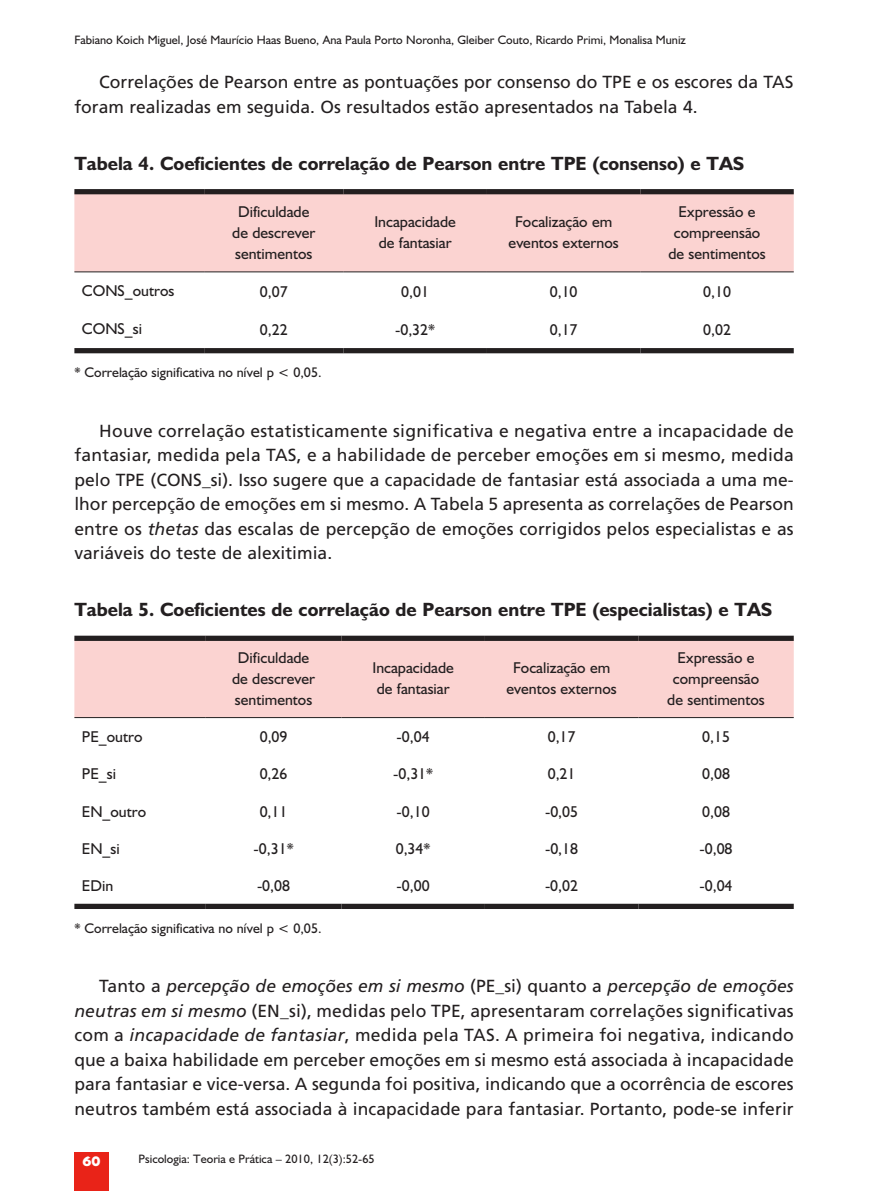
<style>
.page{position:relative;width:893px;height:1191px;background:#fff}
.page>*{position:absolute;margin:0;border:0;box-sizing:border-box;transform-origin:0 0}
.t1{font:700 19.25px "Humanist 521 BT";color:#231f20}
.t2{font:17.5px/24.5px "Frutiger";color:#231f20;text-align:justify}
.t3{font:15.75px/21px "Humanist 521 BT";color:#231f20;text-align:center}
.t4{font:14px "Humanist 521 BT";color:#231f20}
.t5{font:800 14px "Humanist 521 BT";color:#fff}
.t6{font:12.25px "Humanist 521 BT";color:#231f20}
.s1{font-style:italic}
</style>
<div class="page">
<div style="left:74px;top:1152px;width:35px;height:39px;background:#e92318"></div>
<div style="left:74px;top:194px;width:720px;height:77px;background:#fbd3d1"></div>
<svg style="left:74px;top:272px;width:720px;height:1px"></svg>
<div style="left:74px;top:189px;width:130px;height:5px;background:#231f20"></div>
<div style="left:204px;top:189px;width:139px;height:5px;background:#231f20"></div>
<div style="left:343px;top:189px;width:144px;height:5px;background:#231f20"></div>
<div style="left:487px;top:189px;width:153px;height:5px;background:#231f20"></div>
<div style="left:640px;top:189px;width:154px;height:5px;background:#231f20"></div>
<hr style="left:74px;top:271px;width:130px;height:1px;background:#231f20">
<hr style="left:204px;top:271px;width:139px;height:1px;background:#231f20">
<hr style="left:343px;top:271px;width:144px;height:1px;background:#231f20">
<hr style="left:487px;top:271px;width:153px;height:1px;background:#231f20">
<hr style="left:640px;top:271px;width:154px;height:1px;background:#231f20">
<div style="left:74px;top:348px;width:130px;height:5px;background:#231f20"></div>
<div style="left:204px;top:348px;width:139px;height:5px;background:#231f20"></div>
<div style="left:343px;top:348px;width:144px;height:5px;background:#231f20"></div>
<div style="left:487px;top:348px;width:153px;height:5px;background:#231f20"></div>
<div style="left:640px;top:348px;width:154px;height:5px;background:#231f20"></div>
<div style="left:74px;top:641px;width:720px;height:76px;background:#fbd3d1"></div>
<svg style="left:74px;top:718px;width:720px;height:1px"></svg>
<div style="left:74px;top:635px;width:132px;height:6px;background:#231f20"></div>
<div style="left:206px;top:635px;width:135px;height:6px;background:#231f20"></div>
<div style="left:341px;top:635px;width:144px;height:6px;background:#231f20"></div>
<div style="left:485px;top:635px;width:153px;height:6px;background:#231f20"></div>
<div style="left:638px;top:635px;width:156px;height:6px;background:#231f20"></div>
<hr style="left:74px;top:717px;width:132px;height:1px;background:#231f20">
<hr style="left:206px;top:717px;width:135px;height:1px;background:#231f20">
<hr style="left:341px;top:717px;width:144px;height:1px;background:#231f20">
<hr style="left:485px;top:717px;width:153px;height:1px;background:#231f20">
<hr style="left:638px;top:717px;width:156px;height:1px;background:#231f20">
<div style="left:74px;top:903px;width:132px;height:6px;background:#231f20"></div>
<div style="left:206px;top:903px;width:135px;height:6px;background:#231f20"></div>
<div style="left:341px;top:903px;width:144px;height:6px;background:#231f20"></div>
<div style="left:485px;top:903px;width:153px;height:6px;background:#231f20"></div>
<div style="left:638px;top:903px;width:156px;height:6px;background:#231f20"></div>
<p class="t6" style="left:74px;top:32px;width:613px">Fabiano Koich Miguel, José Maurício Haas Bueno, Ana Paula Porto Noronha, Gleiber Couto, Ricardo Primi, Monalisa Muniz</p>
<p class="t2" style="left:74px;top:70px;width:721px;text-indent:25px">Correlações de Pearson entre as pontuações por consenso do TPE e os escores da TAS foram realizadas em seguida. Os resultados estão apresentados na Tabela 4.</p>
<p class="t1" style="left:74px;top:151px;width:671px">Tabela 4. Coeficientes de correlação de Pearson entre TPE (consenso) e TAS</p>
<p class="t3" style="left:232px;top:201px;width:85px">Dificuldade de descrever sentimentos</p>
<p class="t3" style="left:374px;top:211px;width:83px;text-align:left">Incapacidade de fantasiar</p>
<p class="t3" style="left:509px;top:211px;width:112px">Focalização em eventos externos</p>
<p class="t3" style="left:668px;top:201px;width:99px">Expressão e compreensão de sentimentos</p>
<p class="t3" style="left:82px;top:280px;width:94px">CONS_outros</p>
<p class="t3" style="left:260px;top:281px;width:29px">0,07</p>
<p class="t3" style="left:401px;top:281px;width:29px">0,01</p>
<p class="t3" style="left:550px;top:281px;width:29px">0,10</p>
<p class="t3" style="left:703px;top:281px;width:29px">0,10</p>
<p class="t3" style="left:82px;top:318px;width:62px">CONS_si</p>
<p class="t3" style="left:260px;top:319px;width:29px">0,22</p>
<p class="t3" style="left:395px;top:319px;width:42px">‑0,32*</p>
<p class="t3" style="left:550px;top:319px;width:29px">0,17</p>
<p class="t3" style="left:703px;top:319px;width:29px">0,02</p>
<p class="t4" style="left:74px;top:364px;width:249px">* Correlação significativa no nível p &lt; 0,05.</p>
<p class="t2" style="left:74px;top:418px;width:721px;text-indent:25px">Houve correlação estatisticamente significativa e negativa entre a incapacidade de fantasiar, medida pela TAS, e a habilidade de perceber emoções em si mesmo, medida pelo TPE (CONS_si). Isso sugere que a capacidade de fantasiar está associada a uma me&shy;lhor percepção de emoções em si mesmo. A Tabela 5 apresenta as correlações de Pearson entre os <span class="s1">thetas</span> das escalas de percepção de emoções corrigidos pelos especialistas e as variáveis do teste de alexitimia.</p>
<p class="t1" style="left:74px;top:598px;width:699px">Tabela 5. Coeficientes de correlação de Pearson entre TPE (especialistas) e TAS</p>
<p class="t3" style="left:232px;top:647px;width:85px">Dificuldade de descrever sentimentos</p>
<p class="t3" style="left:372px;top:657px;width:83px;text-align:left">Incapacidade de fantasiar</p>
<p class="t3" style="left:507px;top:657px;width:112px">Focalização em eventos externos</p>
<p class="t3" style="left:667px;top:647px;width:99px">Expressão e compreensão de sentimentos</p>
<p class="t3" style="left:82px;top:726px;width:62px">PE_outro</p>
<p class="t3" style="left:260px;top:726px;width:29px">0,09</p>
<p class="t3" style="left:397px;top:726px;width:35px">‑0,04</p>
<p class="t3" style="left:548px;top:726px;width:29px">0,17</p>
<p class="t3" style="left:702px;top:726px;width:29px">0,15</p>
<p class="t3" style="left:82px;top:763px;width:36px">PE_si</p>
<p class="t3" style="left:260px;top:763px;width:29px">0,26</p>
<p class="t3" style="left:393px;top:763px;width:42px">‑0,31*</p>
<p class="t3" style="left:548px;top:763px;width:29px">0,21</p>
<p class="t3" style="left:702px;top:763px;width:29px">0,08</p>
<p class="t3" style="left:82px;top:800px;width:66px">EN_outro</p>
<p class="t3" style="left:260px;top:800px;width:29px">0,11</p>
<p class="t3" style="left:397px;top:800px;width:35px">‑0,10</p>
<p class="t3" style="left:545px;top:800px;width:35px">‑0,05</p>
<p class="t3" style="left:702px;top:800px;width:29px">0,08</p>
<p class="t3" style="left:82px;top:837px;width:39px">EN_si</p>
<p class="t3" style="left:254px;top:837px;width:42px">‑0,31*</p>
<p class="t3" style="left:396px;top:837px;width:36px">0,34*</p>
<p class="t3" style="left:545px;top:837px;width:35px">‑0,18</p>
<p class="t3" style="left:699px;top:837px;width:35px">‑0,08</p>
<p class="t3" style="left:82px;top:875px;width:33px">EDin</p>
<p class="t3" style="left:257px;top:875px;width:35px">‑0,08</p>
<p class="t3" style="left:397px;top:875px;width:35px">‑0,00</p>
<p class="t3" style="left:545px;top:875px;width:35px">‑0,02</p>
<p class="t3" style="left:699px;top:875px;width:35px">‑0,04</p>
<p class="t4" style="left:74px;top:919px;width:249px">* Correlação significativa no nível p &lt; 0,05.</p>
<p class="t2" style="left:74px;top:974px;width:721px;text-indent:25px">Tanto a <span class="s1">percepção de emoções em si mesmo</span> (PE_si) quanto a <span class="s1">percepção de emoções neutras em si mesmo</span> (EN_si), medidas pelo TPE, apresentaram correlações significativas com a <span class="s1">incapacidade de fantasiar</span>, medida pela TAS. A primeira foi negativa, indicando que a baixa habilidade em perceber emoções em si mesmo está associada à incapacidade para fantasiar e vice‑versa. A segunda foi positiva, indicando que a ocorrência de escores neutros também está associada à incapacidade para fantasiar. Portanto, pode‑se inferir</p>
<p class="t5" style="left:82px;top:1152px;width:20px">60</p>
<p class="t6" style="left:139px;top:1150px;width:238px">Psicologia: Teoria e Prática – 2010, 12(3):52-65</p>
</div>
